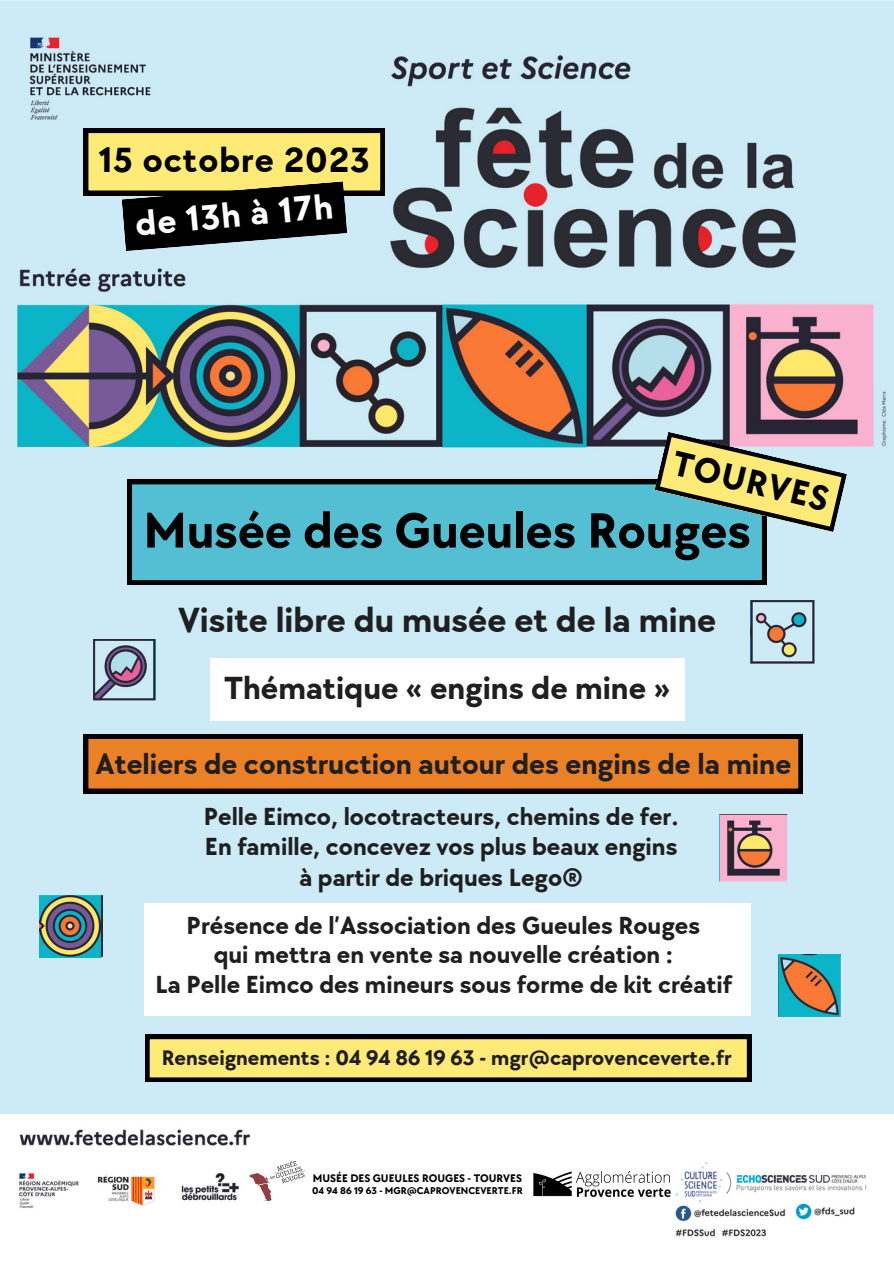
<style>
.page{position:relative;width:894px;height:1264px;background:#fff}
.page>*{position:absolute;margin:0;border:0;box-sizing:border-box;transform-origin:0 0}
.t1{font:700 51px "TT Chocolates";color:#000}
.t2{font:700 36px "TT Chocolates";color:#1f1f20}
.t3{font:700 36px "TT Chocolates";letter-spacing:.03em;color:#000}
.t4{font:700 36px "TT Chocolates";color:#fff}
.t5{font:700 33px "TT Chocolates";color:#1f1f20}
.t6{font:700 30px "TT Chocolates";color:#1f1f20}
.t7{font:700 25.5px "TT Chocolates";color:#1f1f20}
.t8{font:700 21.75px "TT Chocolates";color:#1f1f20}
.t9{font:700 11.4px "TT Chocolates";color:#000}
.t10{font:700 10.2px "TT Chocolates";color:#000}
</style>
<div class="page">
<img style="left:0;top:0;width:893px;height:1237px">
<img style="left:529px;top:1167px;width:145px;height:33px">
<div style="left:0;top:449px;width:893px;height:665px;background:#cdebf6"></div>
<svg style="left:127px;top:480px;width:639px;height:104px;background:#4cacbf"></svg>
<svg style="left:84px;top:128px;width:300px;height:123px;background:#928f5e"></svg>
<div style="left:210px;top:658px;width:474px;height:62px;background:#fff"></div>
<img style="left:250px;top:1161px;width:55px;height:38px">
<div style="left:144px;top:902px;width:606px;height:113px;background:#fff"></div>
<svg style="left:84px;top:734px;width:718px;height:59px;background:#c26b1f"></svg>
<svg style="left:145px;top:1034px;width:606px;height:47px;background:#cbbb5f"></svg>
<img style="left:40px;top:895px;width:63px;height:62px">
<img style="left:719px;top:814px;width:68px;height:67px">
<img style="left:750px;top:600px;width:65px;height:63px">
<img style="left:93px;top:639px;width:62px;height:62px">
<img style="left:778px;top:954px;width:62px;height:62px">
<svg style="left:654px;top:432px;width:192px;height:100px;background:#b8c092"></svg>
<p class="t3" style="left:99px;top:140px;width:272px">15 octobre 2023</p>
<p class="t4" style="left:134px;top:203px;width:200px;rotate:-5deg">de 13h à 17h</p>
<p class="t3" style="left:677px;top:443px;width:161px;rotate:13deg">TOURVES</p>
<p class="t1" style="left:143px;top:501px;width:608px">Musée des Gueules Rouges</p>
<p class="t2" style="left:178px;top:599px;width:539px">Visite libre du musée et de la mine</p>
<p class="t5" style="left:224px;top:669px;width:447px">Thématique « engins de mine »</p>
<p class="t6" style="left:95px;top:747px;width:697px">Ateliers de construction autour des engins de la mine</p>
<p class="t7" style="left:204px;top:801px;width:476px">Pelle Eimco, locotracteurs, chemins de fer.</p>
<p class="t7" style="left:205px;top:832px;width:474px">En famille, concevez vos plus beaux engins</p>
<p class="t7" style="left:299px;top:862px;width:285px">à partir de briques Lego®</p>
<p class="t7" style="left:187px;top:911px;width:515px">Présence de l’Association des Gueules Rouges</p>
<p class="t7" style="left:214px;top:940px;width:461px">qui mettra en vente sa nouvelle création :</p>
<p class="t7" style="left:155px;top:969px;width:578px">La Pelle Eimco des mineurs sous forme de kit créatif</p>
<p class="t8" style="left:162px;top:1045px;width:571px">Renseignements : 04 94 86 19 63 - mgr@caprovenceverte.fr</p>
<p class="t9" style="left:313px;top:1171px;width:210px">MUSÉE DES GUEULES ROUGES - TOURVES</p>
<p class="t10" style="left:312px;top:1185px;width:212px">04 94 86 19 63 - MGR@CAPROVENCEVERTE.FR</p>
</div>
